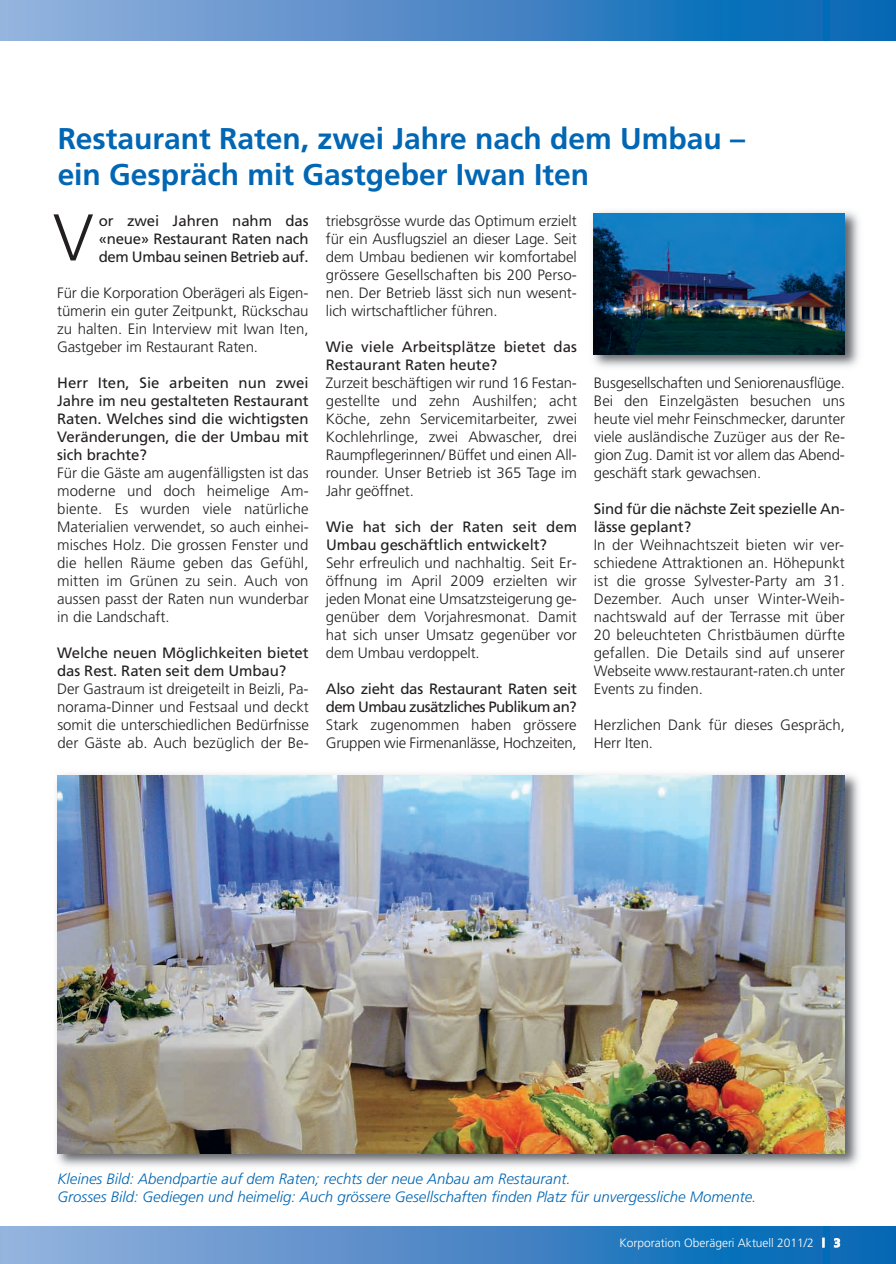
<style>
.page{position:relative;width:896px;height:1264px;background:#fff}
.page>*{position:absolute;margin:0;border:0;box-sizing:border-box;transform-origin:0 0}
.t1{font:300 66px "Frutiger";color:#231f20}
.t2{font:700 30px/36px "Frutiger";color:#0166b3}
.t3{font:300 15px/18px "Frutiger";letter-spacing:-.005em;color:#231f20;text-align:justify}
.t4{font:15px/18px "Frutiger";letter-spacing:-.005em;color:#231f20}
.t5{font:italic 300 15px/18px "Frutiger";color:#0166b3}
.t6{font:15px/18px "Frutiger";letter-spacing:-.03em;color:#231f20}
.t7{font:300 12px "Frutiger";color:#fff}
.s1{font-weight:900}
.s2{font-weight:700}
</style>
<div class="page">
<svg style="left:2px;top:1227px;width:893px;height:37px;background:#4989c7"></svg>
<hr style="left:0;top:1227px;width:2px;height:37px;background:#94b4de">
<hr style="left:0;top:0;width:2px;height:40px;background:#94b4de">
<svg style="left:2px;top:0;width:893px;height:40px;background:#4989c7"></svg>
<img style="left:56px;top:774px;width:803px;height:393px">
<img style="left:57px;top:776px;width:787px;height:377px">
<img style="left:592px;top:211px;width:267px;height:156px">
<img style="left:593px;top:213px;width:251px;height:141px">
<h2 class="t2" style="left:58px;top:123px;width:689px">Restaurant Raten, zwei Jahre nach dem Umbau – ein Gespräch mit Gastgeber Iwan Iten</h2>
<p class="t4" style="left:99px;top:213px;width:211px;text-align:justify">or zwei Jahren nahm das «neue» Restaurant Raten nach dem Umbau seinen Betrieb auf.</p>
<p class="t3" style="left:57px;top:285px;width:253px">Für die Korporation Oberägeri als Eigen&shy;tümerin ein guter Zeitpunkt, Rückschau zu halten. Ein Interview mit Iwan Iten, Gastgeber im Restaurant Raten.</p>
<p class="t4" style="left:57px;top:375px;width:253px;text-align:justify">Herr Iten, Sie arbeiten nun zwei Jahre im neu gestalteten Restaurant Raten. Welches sind die wichtigsten Veränderungen, die der Umbau mit sich brachte?</p>
<p class="t3" style="left:57px;top:465px;width:253px">Für die Gäste am augenfälligsten ist das moderne und doch heimelige Am&shy;biente. Es wurden viele natürliche Materialien verwendet, so auch einhei - misches Holz. Die grossen Fenster und die hellen Räume geben das Gefühl, mitten im Grünen zu sein. Auch von aussen passt der Raten nun wunderbar in die Landschaft.</p>
<p class="t4" style="left:57px;top:645px;width:253px">Welche neuen Möglichkeiten bietet das Rest. Raten seit dem Umbau?</p>
<p class="t3" style="left:57px;top:681px;width:253px">Der Gastraum ist dreigeteilt in Beizli, Pa&shy;norama-Dinner und Festsaal und deckt somit die unterschiedlichen Bedürfnisse der Gäste ab. Auch bezüglich der Be-</p>
<h1 class="t1" style="left:53px;top:211px;width:42px">V</h1>
<p class="t3" style="left:326px;top:213px;width:252px">triebsgrösse wurde das Optimum erzielt für ein Ausflugsziel an dieser Lage. Seit dem Umbau bedienen wir komfortabel grössere Gesellschaften bis 200 Perso&shy;nen. Der Betrieb lässt sich nun wesent&shy;lich wirtschaftlicher führen.</p>
<p class="t4" style="left:326px;top:339px;width:252px">Wie viele Arbeitsplätze bietet das<br>Restaurant Raten heute?</p>
<p class="t3" style="left:326px;top:375px;width:253px">Zurzeit beschäftigen wir rund 16 Festan&shy;gestellte und zehn Aushilfen; acht Köche, zehn Servicemitarbeiter, zwei Kochlehrlinge, zwei Abwascher, drei Raumpflegerinnen/ Büffet und einen All&shy;rounder. Unser Betrieb ist 365 Tage im Jahr geöffnet.</p>
<p class="t4" style="left:326px;top:519px;width:252px">Wie hat sich der Raten seit dem<br>Umbau geschäftlich entwickelt?</p>
<p class="t3" style="left:326px;top:555px;width:252px">Sehr erfreulich und nachhaltig. Seit Er&shy;öffnung im April 2009 erzielten wir jeden Monat eine Umsatzsteigerung ge&shy;genüber dem Vorjahresmonat. Damit hat sich unser Umsatz gegenüber vor dem Umbau verdoppelt.</p>
<p class="t6" style="left:326px;top:681px;width:252px">Also zieht das Restaurant Raten seit dem Umbau zusätzliches Publikum an?</p>
<p class="t3" style="left:326px;top:717px;width:252px">Stark zugenommen haben grössere<br>Gruppen wie Firmenanlässe, Hochzeiten,</p>
<p class="t3" style="left:593px;top:375px;width:253px">Busgesellschaften und Seniorenausflüge.<br>Bei den Einzelgästen besuchen uns heute viel mehr Feinschmecker, darunter viele ausländische Zuzüger aus der Re&shy;gion Zug. Damit ist vor allem das Abend&shy;geschäft stark gewachsen.</p>
<p class="t4" style="left:593px;top:501px;width:252px">Sind für die nächste Zeit spezielle An&shy;lässe geplant?</p>
<p class="t3" style="left:593px;top:537px;width:252px">In der Weihnachtszeit bieten wir ver&shy;schiedene Attraktionen an. Höhepunkt ist die grosse Sylvester-Party am 31.<br>Dezember. Auch unser Winter-Weih&shy;nachtswald auf der Terrasse mit über 20 beleuchteten Christbäumen dürfte gefallen. Die Details sind auf unserer Webseite www.restaurant-raten.ch unter Events zu finden.</p>
<p class="t3" style="left:593px;top:717px;width:252px">Herzlichen Dank für dieses Gespräch,<br>Herr Iten.</p>
<p class="t5" style="left:57px;top:1171px;width:700px">Kleines Bild: Abendpartie auf dem Raten; rechts der neue Anbau am Restaurant.<br>Grosses Bild: Gediegen und heimelig: Auch grössere Gesellschaften finden Platz für unvergessliche Momente.</p>
<p class="t7" style="left:619px;top:1238px;width:222px">Korporation Oberägeri Aktuell 2011/2 <span class="s1">|</span> <span class="s2">3</span></p>
</div>
